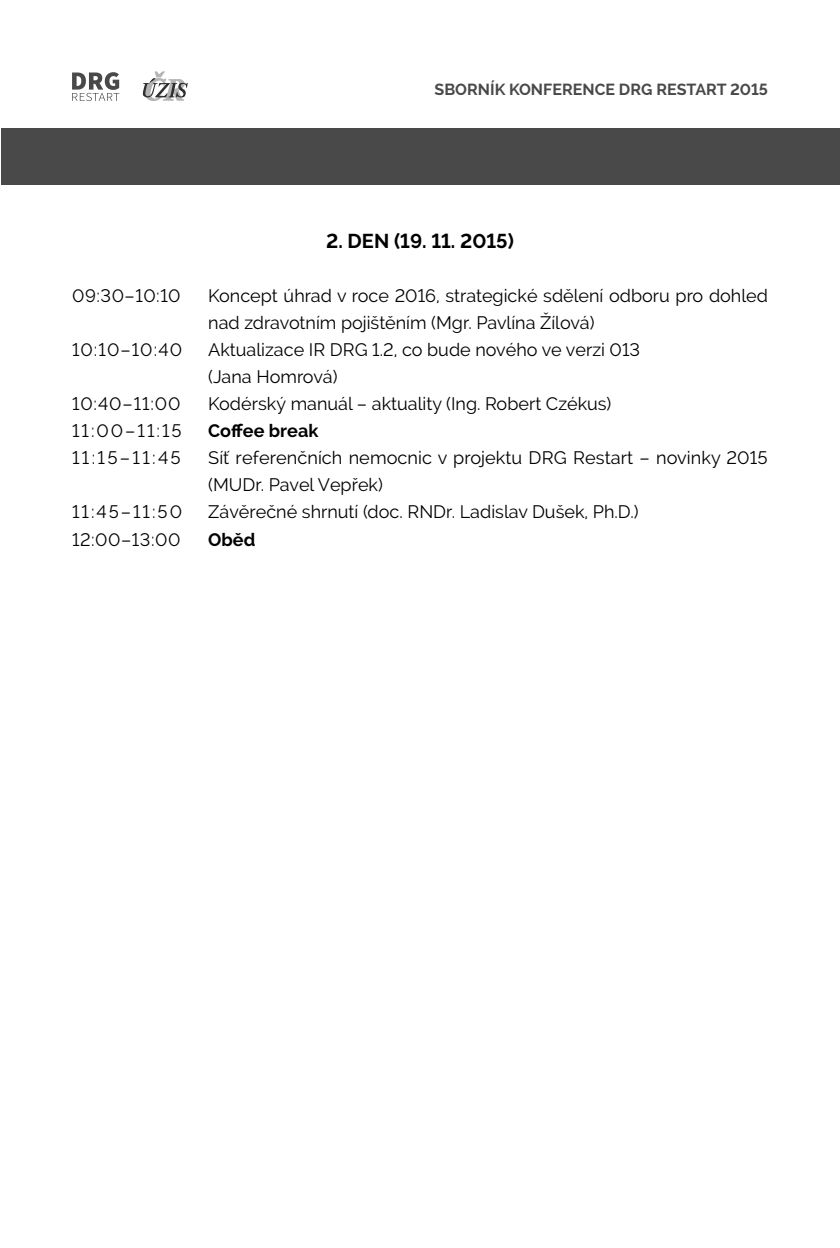
<style>
.page{position:relative;width:840px;height:1248px;background:#fff}
.page>*{position:absolute;margin:0;border:0;box-sizing:border-box;transform-origin:0 0}
.t1{font:700 20px "Raleway";color:#000}
.t2{font:18px/27px "Raleway";color:#000}
.t3{font:700 18px "Raleway";color:#000}
.t4{font:700 16px "Raleway";color:#494949}
</style>
<div class="page">
<svg style="left:142px;top:71px;width:46px;height:30px"></svg>
<svg style="left:72px;top:72px;width:47px;height:29px"></svg>
<div style="left:1px;top:128px;width:838px;height:57px;background:#494949"></div>
<p class="t4" style="left:434px;top:82px;width:335px">SBORNÍK KONFERENCE DRG RESTART 2015</p>
<p class="t1" style="left:326px;top:233px;width:189px">2. DEN (19. 11. 2015)</p>
<p class="t2" style="left:72px;top:284px;width:110px">09:30–10:10</p>
<p class="t2" style="left:208px;top:284px;width:561px">Koncept úhrad v roce 2016, strategické sdělení odboru pro dohled nad zdravotním pojištěním (Mgr. Pavlína Žílová)</p>
<p class="t2" style="left:72px;top:338px;width:111px">10:10–10:40</p>
<p class="t2" style="left:208px;top:338px;width:433px">Aktualizace IR DRG 1.2, co bude nového ve verzi 013 (Jana Homrová)</p>
<p class="t2" style="left:72px;top:392px;width:110px">10:40–11:00</p>
<p class="t2" style="left:208px;top:392px;width:404px">Kodérský manuál – aktuality (Ing. Robert Czékus)</p>
<p class="t2" style="left:72px;top:419px;width:111px">11:00–11:15</p>
<p class="t3" style="left:208px;top:423px;width:112px">Coffee break</p>
<p class="t2" style="left:72px;top:446px;width:110px">11:15–11:45</p>
<p class="t2" style="left:208px;top:446px;width:560px">Síť referenčních nemocnic v projektu DRG Restart – novinky 2015 (MUDr. Pavel Vepřek)</p>
<p class="t2" style="left:72px;top:500px;width:111px">11:45–11:50</p>
<p class="t2" style="left:208px;top:500px;width:432px">Závěrečné shrnutí (doc. RNDr. Ladislav Dušek, Ph.D.)</p>
<p class="t2" style="left:72px;top:527px;width:110px">12:00–13:00</p>
<p class="t3" style="left:208px;top:531px;width:49px">Oběd</p>
</div>
